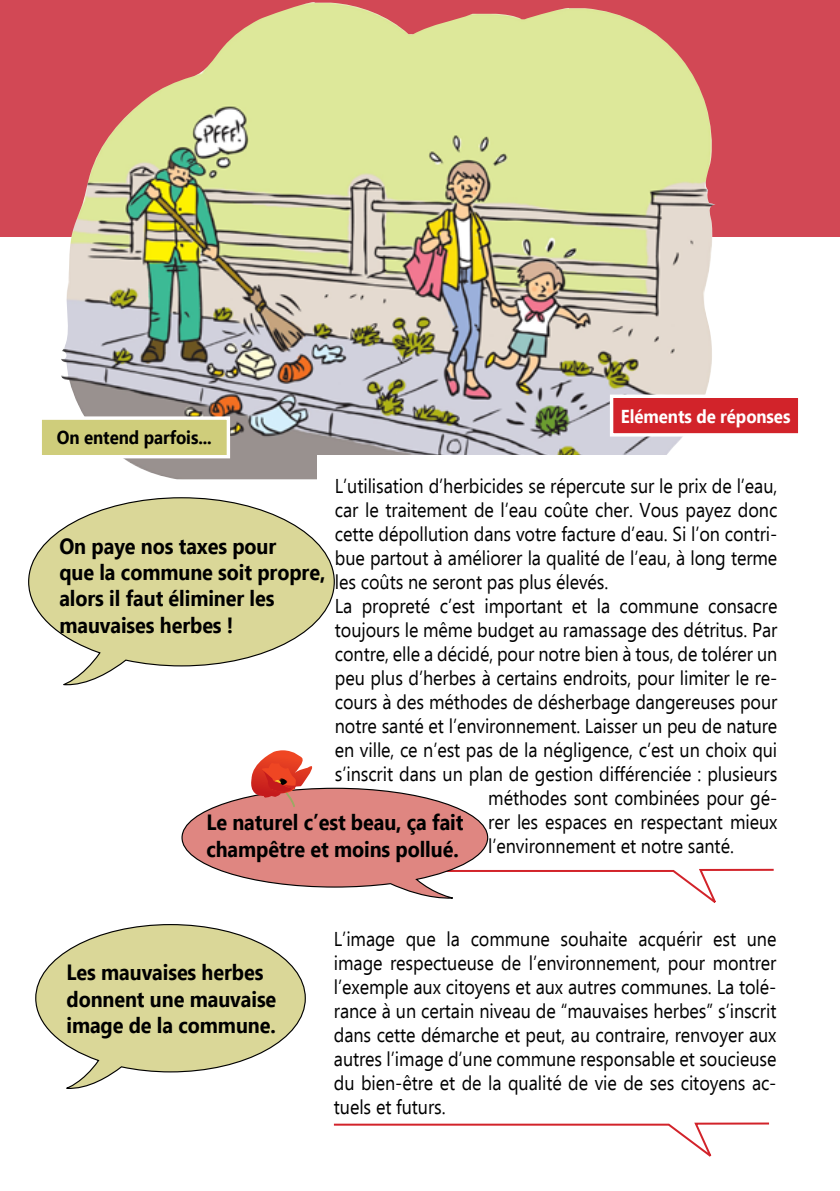
<style>
.page{position:relative;width:840px;height:1191px;background:#fff}
.page>*{position:absolute;margin:0;border:0;box-sizing:border-box;transform-origin:0 0}
.t1{font:700 22px/26.4px "Ebrima";letter-spacing:-.005em;color:#000;scale:.9 1}
.t2{font:20px/24px "Ebrima";letter-spacing:-.005em;color:#000;text-align:justify;scale:.9 1}
.t3{font:700 18.8px "Ebrima";letter-spacing:-.005em;color:#000;scale:.9 1}
.t4{font:700 18.8px "Ebrima";letter-spacing:-.005em;color:#fff;scale:.9 1}
</style>
<div class="page">
<div style="left:0;top:0;width:839px;height:237px;background:#d24855"></div>
<img style="left:61px;top:2px;width:654px;height:477px">
<div style="left:317px;top:455px;width:484px;height:176px;background:#fff"></div>
<svg style="left:28px;top:497px;width:307px;height:189px"></svg>
<svg style="left:35px;top:924px;width:271px;height:165px"></svg>
<div style="left:40px;top:418px;width:188px;height:39px;background:#cfcd7b"></div>
<div style="left:39px;top:416px;width:191px;height:42px;border:3px solid #fff"></div>
<div style="left:611px;top:396px;width:188px;height:39px;background:#d2232a"></div>
<div style="left:609px;top:394px;width:192px;height:42px;border:3px solid #fff"></div>
<svg style="left:333px;top:1122px;width:437px;height:35px"></svg>
<svg style="left:181px;top:750px;width:593px;height:153px"></svg>
<p class="t3" style="left:57px;top:424px;width:174px">On entend parfois...</p>
<p class="t4" style="left:620px;top:402px;width:190px">Eléments de réponses</p>
<p class="t2" style="left:334px;top:474px;width:493px">L’utilisation d’herbicides se répercute sur le prix de l’eau,</p>
<p class="t2" style="left:334px;top:498px;width:493px">car le traitement de l’eau coûte cher. Vous payez donc</p>
<p class="t2" style="left:334px;top:522px;width:493px">cette dépollution dans votre facture d’eau. Si l’on contri-</p>
<p class="t2" style="left:334px;top:546px;width:493px">bue partout à améliorer la qualité de l’eau, à long terme</p>
<p class="t2" style="left:334px;top:570px;width:305px">les coûts ne seront pas plus élevés.</p>
<p class="t2" style="left:334px;top:594px;width:493px">La propreté c’est important et la commune consacre</p>
<p class="t2" style="left:334px;top:618px;width:493px">toujours le même budget au ramassage des détritus. Par</p>
<p class="t2" style="left:334px;top:642px;width:493px">contre, elle a décidé, pour notre bien à tous, de tolérer un</p>
<p class="t2" style="left:334px;top:666px;width:493px">peu plus d’herbes à certains endroits, pour limiter le re-</p>
<p class="t2" style="left:334px;top:690px;width:493px">cours à des méthodes de désherbage dangereuses pour</p>
<p class="t2" style="left:334px;top:714px;width:493px">notre santé et l’environnement. Laisser un peu de nature</p>
<p class="t2" style="left:334px;top:738px;width:493px">en ville, ce n’est pas de la négligence, c’est un choix qui</p>
<p class="t2" style="left:334px;top:762px;width:493px">s’inscrit dans un plan de gestion différenciée : plusieurs</p>
<p class="t2" style="left:488px;top:786px;width:322px">méthodes sont combinées pour gé-</p>
<p class="t2" style="left:488px;top:810px;width:322px">rer les espaces en respectant mieux</p>
<p class="t2" style="left:488px;top:834px;width:274px">l’environnement et notre santé.</p>
<p class="t1" style="left:59px;top:532px;width:297px">On paye nos taxes pour<br>que la commune soit propre, alors il faut éliminer les mauvaises herbes !</p>
<p class="t1" style="left:206px;top:808px;width:287px">Le naturel c’est beau, ça fait champêtre et moins pollué.</p>
<p class="t1" style="left:66px;top:958px;width:234px">Les mauvaises herbes donnent une mauvaise image de la commune.</p>
<p class="t2" style="left:334px;top:926px;width:493px">L’image que la commune souhaite acquérir est une image respectueuse de l’environnement, pour montrer l’exemple aux citoyens et aux autres communes. La tolé&shy;rance à un certain niveau de “mauvaises herbes” s’inscrit dans cette démarche et peut, au contraire, renvoyer aux autres l’image d’une commune responsable et soucieuse du bien-être et de la qualité de vie de ses citoyens ac&shy;tuels et futurs.</p>
</div>
